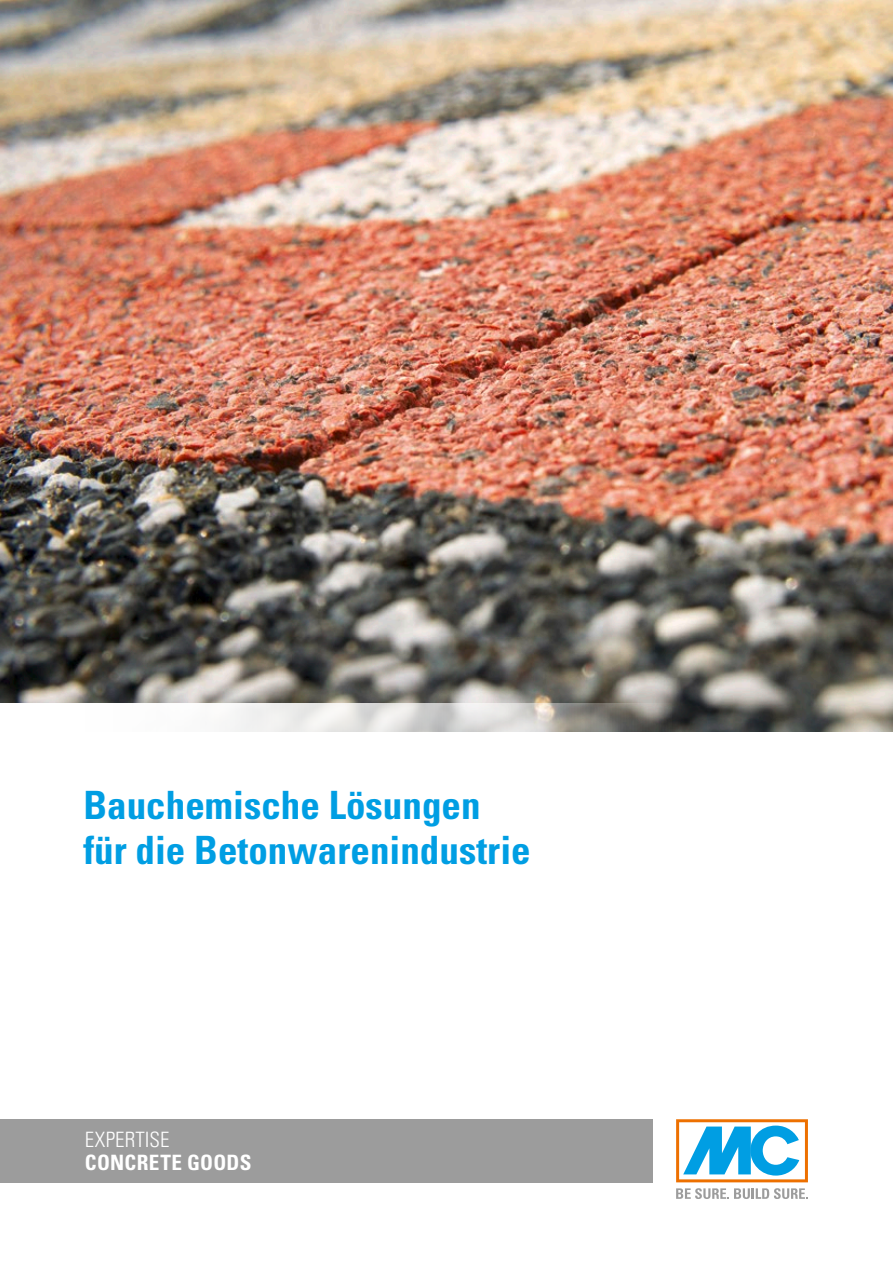
<style>
.page{position:relative;width:893px;height:1263px;background:#fff}
.page>*{position:absolute;margin:0;border:0;box-sizing:border-box;transform-origin:0 0}
.t1{font:700 condensed 39px/45px "Univers";color:#009ee3}
.t2{font:700 condensed 21.15px "Univers";letter-spacing:.015em;color:#fff}
.t3{font:300 condensed 21.15px "Univers";letter-spacing:.005em;color:#fff}
</style>
<div class="page">
<div style="left:0;top:1119px;width:652px;height:63px;background:#9c9c9c"></div>
<svg style="left:676px;top:1119px;width:132px;height:63px"></svg>
<svg style="left:676px;top:1188px;width:132px;height:11px"></svg>
<img style="left:0;top:0;width:893px;height:731px">
<svg style="left:0;top:703px;width:672px;height:29px"></svg>
<p class="t1" style="left:83px;top:782px;width:449px">Bauchemische Lösungen für die Betonwarenindustrie</p>
<p class="t3" style="left:85px;top:1126px;width:86px">EXPERTISE</p>
<p class="t2" style="left:85px;top:1149px;width:168px">CONCRETE GOODS</p>
</div>
